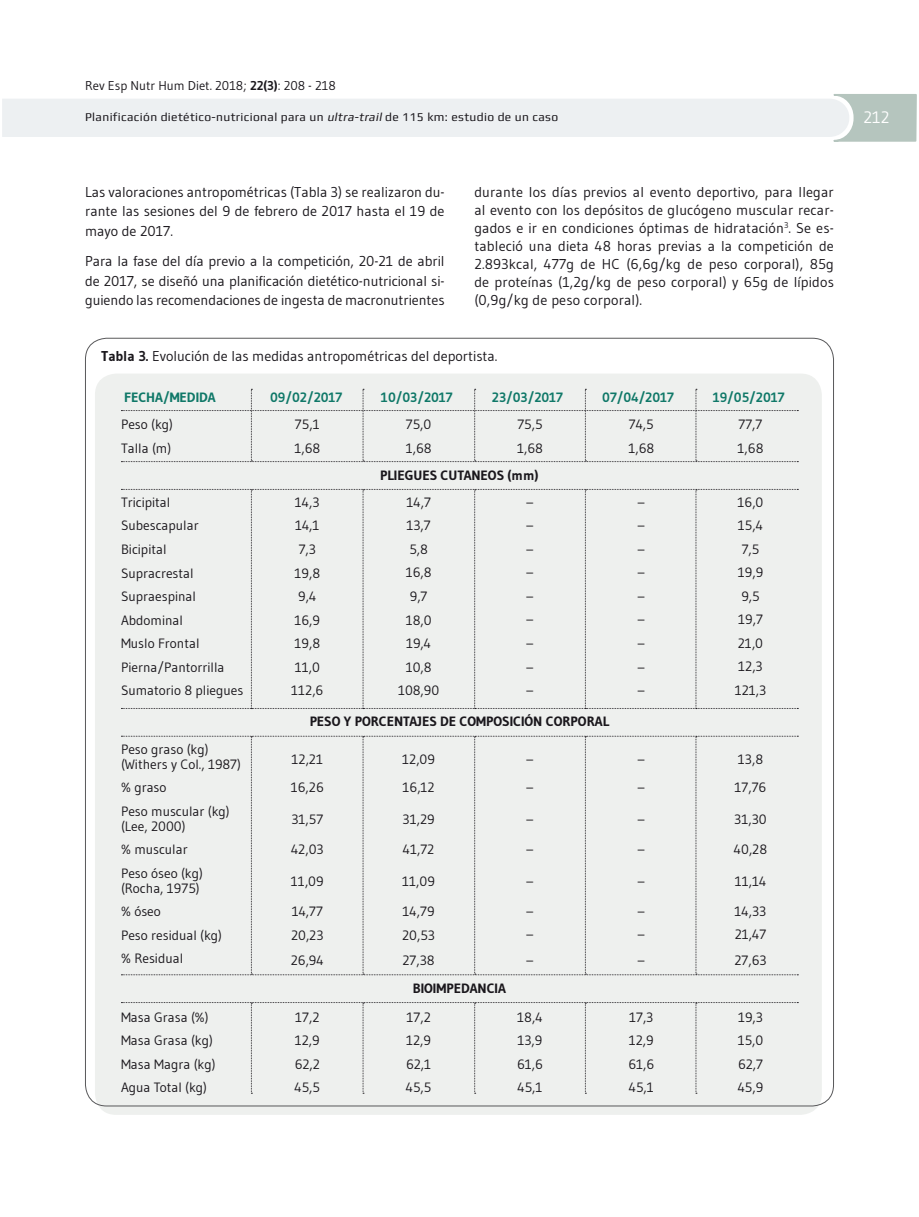
<style>
.page{position:relative;width:919px;height:1217px;background:#fff}
.page>*{position:absolute;margin:0;border:0;box-sizing:border-box;transform-origin:0 0}
.t1{font:16.5px "Gudea";color:#fff}
.t2{font:14.25px/18px "Gudea";color:#1a171c;text-align:justify}
.t3{font:13.5px/23.5px "Gudea";color:#1a171c}
.t4{font:700 13.5px "Gudea";color:#1a171c}
.t5{font:700 13.5px "Gudea";color:#0f7868}
.t6{font:12.75px "Gudea";color:#1a171c}
.t7{font:12px "Play";letter-spacing:.03em;color:#1a171c}
.s1{font-weight:700}
.s2{font-style:italic}
</style>
<div class="page">
<svg style="left:2px;top:94px;width:915px;height:48px"></svg>
<div style="left:95px;top:373px;width:726px;height:741px;background:#eef0ee;border-radius:21px"></div>
<svg style="left:121px;top:1002px;width:677px;height:91px"></svg>
<svg style="left:121px;top:389px;width:677px;height:73px"></svg>
<svg style="left:121px;top:735px;width:677px;height:240px"></svg>
<svg style="left:121px;top:489px;width:677px;height:220px"></svg>
<p class="t6" style="left:85px;top:78px;width:252px">Rev Esp Nutr Hum Diet. 2018; <span class="s1">22(3)</span>: 208 - 218</p>
<p class="t7" style="left:85px;top:110px;width:474px">Planificación dietético-nutricional para un <span class="s2">ultra-trail</span>de 115 km: estudio de un caso</p>
<p class="t1" style="left:863px;top:107px;width:27px">212</p>
<p class="t2" style="left:85px;top:182px;width:361px;line-height:19.5px">Las valoraciones antropométricas (Tabla 3) se realizaron du&shy;rante las sesiones del 9 de febrero de 2017 hasta el 19 de mayo de 2017.</p>
<p class="t2" style="left:85px;top:251px;width:361px;line-height:19.5px">Para la fase del día previo a la competición, 20-21 de abril de 2017, se diseñó una planificación dietético-nutricional si&shy;guiendo las recomendaciones de ingesta de macronutrientes</p>
<p class="t2" style="left:474px;top:182px;width:361px">durante los días previos al evento deportivo, para llegar al evento con los depósitos de glucógeno muscular recar&shy;gados e ir en condiciones óptimas de hidratación<sup>3</sup>. Se es&shy;tableció una dieta 48 horas previas a la competición de 2.893kcal, 477g de HC (6,6g/kg de peso corporal), 85g de proteínas (1,2g/kg de peso corporal) y 65g de lípidos (0,9g/kg de peso corporal).</p>
<p class="t2" style="left:101px;top:346px;width:398px"><span class="s1">Tabla 3.</span> Evolución de las medidas antropométricas del deportista.</p>
<p class="t5" style="left:124px;top:389px;width:93px">FECHA/MEDIDA</p>
<p class="t5" style="left:270px;top:389px;width:74px">09/02/2017</p>
<p class="t5" style="left:381px;top:389px;width:73px">10/03/2017</p>
<p class="t5" style="left:492px;top:389px;width:73px">23/03/2017</p>
<p class="t5" style="left:602px;top:389px;width:73px">07/04/2017</p>
<p class="t5" style="left:712px;top:389px;width:73px">19/05/2017</p>
<p class="t3" style="left:121px;top:412px;width:53px">Peso (kg)<br>Talla (m)</p>
<p class="t3" style="left:405px;top:412px;width:27px">75,0<br>1,68</p>
<p class="t3" style="left:737px;top:412px;width:27px">77,7<br>1,68</p>
<p class="t3" style="left:628px;top:412px;width:27px">74,5<br>1,68</p>
<p class="t3" style="left:517px;top:412px;width:27px">75,5<br>1,68</p>
<p class="t3" style="left:294px;top:412px;width:27px">75,1<br>1,68</p>
<p class="t3" style="left:121px;top:490px;width:124px">Tricipital<br>Subescapular<br>Bicipital<br>Supracrestal<br>Supraespinal<br>Abdominal<br>Muslo Frontal<br>Pierna/Pantorrilla<br>Sumatorio 8 pliegues</p>
<p class="t3" style="left:121px;top:741px;width:121px;line-height:15px">Peso graso (kg) (Withers y Col., 1987)</p>
<p class="t3" style="left:121px;top:775px;width:110px">% graso<br>Peso muscular (kg)</p>
<p class="t3" style="left:121px;top:813px;width:83px">(Lee, 2000)<br>% muscular<br>Peso óseo (kg)</p>
<p class="t3" style="left:121px;top:875px;width:103px">(Rocha, 1975)<br>% óseo<br>Peso residual (kg) % Residual</p>
<p class="t3" style="left:121px;top:1004px;width:96px">Masa Grasa (%)<br>Masa Grasa (kg)<br>Masa Magra (kg)<br>Agua Total (kg)</p>
<p class="t3" style="left:291px;top:490px;width:34px;text-align:center">14,3<br>14,1<br>7,3<br>19,8<br>9,4<br>16,9<br>19,8<br>11,0<br>112,6</p>
<p class="t4" style="left:380px;top:466px;width:160px">PLIEGUES CUTANEOS (mm)</p>
<p class="t3" style="left:398px;top:490px;width:43px;text-align:center">14,7<br>13,7<br>5,8<br>16,8<br>9,7<br>18,0<br>19,4<br>10,8<br>108,90</p>
<p class="t3" style="left:526px;top:490px;width:8px;text-align:justify">– – – – – – – – –</p>
<p class="t4" style="left:309px;top:713px;width:301px">PESO Y PORCENTAJES DE COMPOSICIÓN CORPORAL</p>
<p class="t3" style="left:291px;top:745px;width:34px;line-height:27.8px">12,21<br>16,26</p>
<p class="t3" style="left:291px;top:807px;width:33px">31,57</p>
<p class="t3" style="left:291px;top:837px;width:34px">42,03</p>
<p class="t3" style="left:291px;top:869px;width:34px">11,09</p>
<p class="t3" style="left:291px;top:899px;width:34px">14,77<br>20,23</p>
<p class="t3" style="left:291px;top:948px;width:34px">26,94</p>
<p class="t3" style="left:294px;top:1004px;width:27px;text-align:justify">17,2<br>12,9<br>62,2<br>45,5</p>
<p class="t3" style="left:402px;top:745px;width:34px;line-height:27.8px">12,09<br>16,12</p>
<p class="t3" style="left:402px;top:807px;width:34px">31,29</p>
<p class="t3" style="left:403px;top:837px;width:33px">41,72</p>
<p class="t3" style="left:402px;top:869px;width:34px">11,09</p>
<p class="t3" style="left:402px;top:899px;width:34px">14,79<br>20,53</p>
<p class="t3" style="left:402px;top:948px;width:34px">27,38</p>
<p class="t4" style="left:413px;top:979px;width:95px">BIOIMPEDANCIA</p>
<p class="t3" style="left:406px;top:1004px;width:27px;text-align:justify">17,2<br>12,9<br>62,1<br>45,5</p>
<p class="t3" style="left:526px;top:745px;width:8px;line-height:27.8px">– –</p>
<p class="t3" style="left:526px;top:807px;width:8px">–</p>
<p class="t3" style="left:526px;top:837px;width:8px">–</p>
<p class="t3" style="left:526px;top:869px;width:8px">–</p>
<p class="t3" style="left:526px;top:899px;width:8px">– –</p>
<p class="t3" style="left:526px;top:948px;width:8px">–</p>
<p class="t3" style="left:517px;top:1004px;width:27px;text-align:justify">18,4<br>13,9<br>61,6<br>45,1</p>
<p class="t3" style="left:638px;top:490px;width:8px;text-align:justify">– – – – – – – – –</p>
<p class="t3" style="left:638px;top:745px;width:8px;line-height:27.8px">– –</p>
<p class="t3" style="left:638px;top:807px;width:8px">–</p>
<p class="t3" style="left:638px;top:837px;width:8px">–</p>
<p class="t3" style="left:638px;top:869px;width:8px">–</p>
<p class="t3" style="left:638px;top:899px;width:8px">– –</p>
<p class="t3" style="left:638px;top:948px;width:8px">–</p>
<p class="t3" style="left:628px;top:1004px;width:27px;text-align:justify">17,3<br>12,9<br>61,6<br>45,1</p>
<p class="t3" style="left:734px;top:490px;width:33px;text-align:center">16,0<br>15,4<br>7,5<br>19,9<br>9,5<br>19,7<br>21,0<br>12,3<br>121,3</p>
<p class="t3" style="left:734px;top:745px;width:33px;line-height:27.8px">13,8<br>17,76</p>
<p class="t3" style="left:734px;top:807px;width:34px">31,30</p>
<p class="t3" style="left:733px;top:837px;width:35px">40,28</p>
<p class="t3" style="left:734px;top:869px;width:33px">11,14</p>
<p class="t3" style="left:734px;top:898px;width:33px">14,33<br>21,47</p>
<p class="t3" style="left:734px;top:948px;width:34px">27,63</p>
<p class="t3" style="left:737px;top:1004px;width:27px;text-align:justify">19,3<br>15,0<br>62,7<br>45,9</p>
</div>
